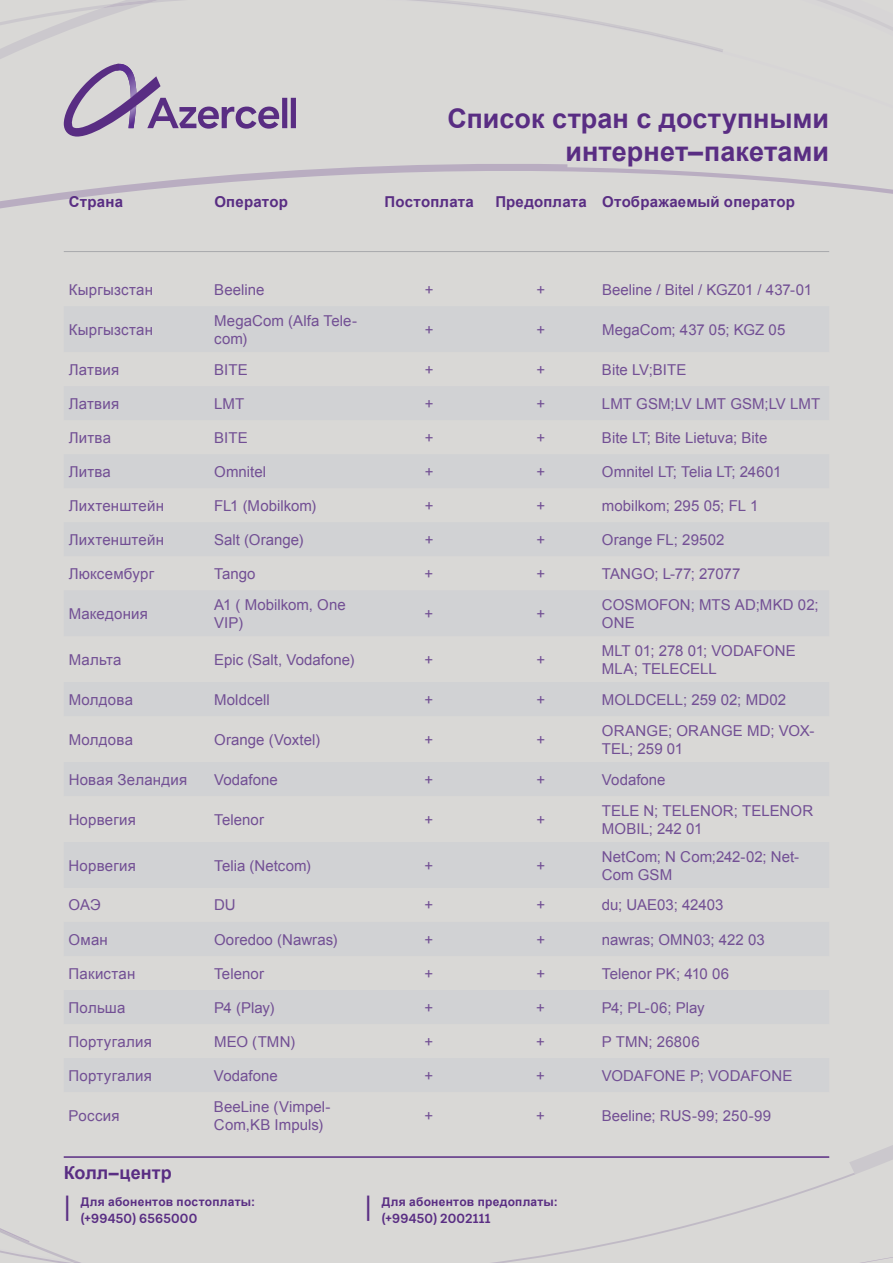
<style>
.page{position:relative;width:893px;height:1263px;background:#d9d8d6}
.page>*{position:absolute;margin:0;border:0;box-sizing:border-box;transform-origin:0 0}
.t1{font:700 27px/32.4px "Arial";color:#592d83;text-align:right}
.t2{font:27px "Arial";color:#592d83}
.t3{font:700 18px "Arial";letter-spacing:.005em;color:#592d83}
.t4{font:15px/18px "Arial";letter-spacing:.005em;color:#724f94}
.t5{font:700 15px "Arial";letter-spacing:.01em;color:#592d83}
.t6{font:600 13.5px "Lota Grotesque";letter-spacing:.02em;color:#592d83}
.t7{font:700 12px "Arial";letter-spacing:.02em;color:#592d83}
</style>
<div class="page">
<svg style="left:0;top:11px;width:64px;height:48px"></svg>
<svg style="left:64px;top:0;width:829px;height:200px"></svg>
<svg style="left:0;top:1145px;width:893px;height:118px"></svg>
<hr style="left:64px;top:251px;width:765px;height:1px;background:#a8a9ad">
<h1 class="t1" style="left:448px;top:103px;width:383px">Список стран с доступными интернет–пакетами</h1>
<p class="t5" style="left:69px;top:192px;width:56px">Страна</p>
<p class="t5" style="left:214px;top:192px;width:75px">Оператор</p>
<p class="t5" style="left:385px;top:192px;width:91px">Постоплата</p>
<p class="t5" style="left:495px;top:192px;width:301px">Предоплата Отображаемый оператор</p>
<p class="t4" style="left:69px;top:280px;width:86px">Кыргызстан</p>
<p class="t4" style="left:214px;top:280px;width:52px">Beeline</p>
<p class="t4" style="left:425px;top:280px;width:10px">+</p>
<p class="t4" style="left:537px;top:280px;width:10px">+</p>
<p class="t4" style="left:602px;top:280px;width:212px">Beeline / Bitel / KGZ01 / 437-01</p>
<p class="t4" style="left:69px;top:320px;width:86px">Кыргызстан</p>
<p class="t4" style="left:214px;top:311px;width:144px">MegaCom (Alfa Tele&shy;com)</p>
<p class="t4" style="left:425px;top:320px;width:10px">+</p>
<p class="t4" style="left:537px;top:320px;width:10px">+</p>
<p class="t4" style="left:602px;top:320px;width:185px">MegaCom; 437 05; KGZ 05</p>
<p class="t4" style="left:69px;top:360px;width:52px">Латвия</p>
<p class="t4" style="left:214px;top:360px;width:35px">BITE</p>
<p class="t4" style="left:425px;top:360px;width:10px">+</p>
<p class="t4" style="left:537px;top:360px;width:10px">+</p>
<p class="t4" style="left:602px;top:360px;width:86px">Bite LV;BITE</p>
<p class="t4" style="left:69px;top:394px;width:52px">Латвия</p>
<p class="t4" style="left:214px;top:394px;width:32px">LMT</p>
<p class="t4" style="left:425px;top:394px;width:10px">+</p>
<p class="t4" style="left:537px;top:394px;width:10px">+</p>
<p class="t4" style="left:602px;top:394px;width:220px">LMT GSM;LV LMT GSM;LV LMT</p>
<p class="t4" style="left:69px;top:428px;width:44px">Литва</p>
<p class="t4" style="left:214px;top:428px;width:35px">BITE</p>
<p class="t4" style="left:425px;top:428px;width:10px">+</p>
<p class="t4" style="left:537px;top:428px;width:10px">+</p>
<p class="t4" style="left:602px;top:428px;width:167px">Bite LT; Bite Lietuva; Bite</p>
<p class="t4" style="left:69px;top:462px;width:44px">Литва</p>
<p class="t4" style="left:214px;top:462px;width:53px">Omnitel</p>
<p class="t4" style="left:425px;top:462px;width:10px">+</p>
<p class="t4" style="left:536px;top:462px;width:10px">+</p>
<p class="t4" style="left:602px;top:462px;width:181px">Omnitel LT; Telia LT; 24601</p>
<p class="t4" style="left:69px;top:497px;width:97px">Лихтенштейн</p>
<p class="t4" style="left:214px;top:497px;width:103px">FL1 (Mobilkom)</p>
<p class="t4" style="left:425px;top:497px;width:10px">+</p>
<p class="t4" style="left:536px;top:497px;width:10px">+</p>
<p class="t4" style="left:602px;top:497px;width:158px">mobilkom; 295 05; FL 1</p>
<p class="t4" style="left:69px;top:531px;width:97px">Лихтенштейн</p>
<p class="t4" style="left:214px;top:531px;width:91px">Salt (Orange)</p>
<p class="t4" style="left:425px;top:531px;width:10px">+</p>
<p class="t4" style="left:536px;top:531px;width:10px">+</p>
<p class="t4" style="left:602px;top:531px;width:124px">Orange FL; 29502</p>
<p class="t4" style="left:69px;top:565px;width:87px">Люксембург</p>
<p class="t4" style="left:214px;top:565px;width:43px">Tango</p>
<p class="t4" style="left:425px;top:565px;width:10px">+</p>
<p class="t4" style="left:536px;top:565px;width:10px">+</p>
<p class="t4" style="left:602px;top:565px;width:140px">TANGO; L-77; 27077</p>
<p class="t4" style="left:69px;top:605px;width:81px">Македония</p>
<p class="t4" style="left:214px;top:596px;width:133px">A1 ( Mobilkom, One<br>VIP)</p>
<p class="t4" style="left:425px;top:605px;width:10px">+</p>
<p class="t4" style="left:536px;top:605px;width:10px">+</p>
<p class="t4" style="left:602px;top:596px;width:218px">COSMOFON; MTS AD;MKD 02;<br>ONE</p>
<p class="t4" style="left:69px;top:650px;width:54px">Мальта</p>
<p class="t4" style="left:214px;top:650px;width:142px">Epic (Salt, Vodafone)</p>
<p class="t4" style="left:425px;top:650px;width:10px">+</p>
<p class="t4" style="left:536px;top:650px;width:10px">+</p>
<p class="t4" style="left:602px;top:641px;width:195px">MLT 01; 278 01; VODAFONE<br>MLA; TELECELL</p>
<p class="t4" style="left:69px;top:690px;width:66px">Молдова</p>
<p class="t4" style="left:214px;top:690px;width:57px">Moldcell</p>
<p class="t4" style="left:425px;top:690px;width:10px">+</p>
<p class="t4" style="left:536px;top:690px;width:10px">+</p>
<p class="t4" style="left:602px;top:690px;width:186px">MOLDCELL; 259 02; MD02</p>
<p class="t4" style="left:69px;top:730px;width:66px">Молдова</p>
<p class="t4" style="left:214px;top:730px;width:108px">Orange (Voxtel)</p>
<p class="t4" style="left:425px;top:730px;width:10px">+</p>
<p class="t4" style="left:536px;top:730px;width:10px">+</p>
<p class="t4" style="left:602px;top:721px;width:214px">ORANGE; ORANGE MD; VOX-<br>TEL; 259 01</p>
<p class="t4" style="left:69px;top:770px;width:120px">Новая Зеландия</p>
<p class="t4" style="left:214px;top:770px;width:65px">Vodafone</p>
<p class="t4" style="left:425px;top:770px;width:10px">+</p>
<p class="t4" style="left:536px;top:770px;width:10px">+</p>
<p class="t4" style="left:602px;top:770px;width:65px">Vodafone</p>
<p class="t4" style="left:69px;top:810px;width:69px">Норвегия</p>
<p class="t4" style="left:214px;top:810px;width:51px">Telenor</p>
<p class="t4" style="left:425px;top:810px;width:10px">+</p>
<p class="t4" style="left:536px;top:810px;width:10px">+</p>
<p class="t4" style="left:602px;top:801px;width:213px">TELE N; TELENOR; TELENOR<br>MOBIL; 242 01</p>
<p class="t4" style="left:69px;top:856px;width:69px">Норвегия</p>
<p class="t4" style="left:214px;top:856px;width:98px">Telia (Netcom)</p>
<p class="t4" style="left:425px;top:856px;width:10px">+</p>
<p class="t4" style="left:536px;top:856px;width:10px">+</p>
<p class="t4" style="left:602px;top:847px;width:199px">NetCom; N Com;242-02; Net-<br>Com GSM</p>
<p class="t4" style="left:69px;top:896px;width:34px">ОАЭ</p>
<p class="t4" style="left:214px;top:896px;width:23px">DU</p>
<p class="t4" style="left:425px;top:896px;width:10px">+</p>
<p class="t4" style="left:536px;top:896px;width:10px">+</p>
<p class="t4" style="left:602px;top:896px;width:123px">du; UAE03; 42403</p>
<p class="t4" style="left:69px;top:930px;width:41px">Оман</p>
<p class="t4" style="left:214px;top:930px;width:125px">Ooredoo (Nawras)</p>
<p class="t4" style="left:424px;top:930px;width:10px">+</p>
<p class="t4" style="left:536px;top:930px;width:10px">+</p>
<p class="t4" style="left:602px;top:930px;width:165px">nawras; OMN03; 422 03</p>
<p class="t4" style="left:69px;top:964px;width:68px">Пакистан</p>
<p class="t4" style="left:214px;top:964px;width:51px">Telenor</p>
<p class="t4" style="left:424px;top:964px;width:10px">+</p>
<p class="t4" style="left:536px;top:964px;width:10px">+</p>
<p class="t4" style="left:602px;top:964px;width:129px">Telenor PK; 410 06</p>
<p class="t4" style="left:69px;top:998px;width:58px">Польша</p>
<p class="t4" style="left:214px;top:998px;width:62px">P4 (Play)</p>
<p class="t4" style="left:424px;top:998px;width:10px">+</p>
<p class="t4" style="left:536px;top:998px;width:10px">+</p>
<p class="t4" style="left:602px;top:998px;width:104px">P4; PL-06; Play</p>
<p class="t4" style="left:69px;top:1032px;width:85px">Португалия</p>
<p class="t4" style="left:214px;top:1032px;width:83px">MEO (TMN)</p>
<p class="t4" style="left:424px;top:1032px;width:10px">+</p>
<p class="t4" style="left:536px;top:1032px;width:10px">+</p>
<p class="t4" style="left:602px;top:1032px;width:99px">P TMN; 26806</p>
<p class="t4" style="left:69px;top:1066px;width:85px">Португалия</p>
<p class="t4" style="left:214px;top:1066px;width:65px">Vodafone</p>
<p class="t4" style="left:424px;top:1066px;width:10px">+</p>
<p class="t4" style="left:536px;top:1066px;width:10px">+</p>
<p class="t4" style="left:602px;top:1066px;width:192px">VODAFONE P; VODAFONE</p>
<p class="t4" style="left:69px;top:1106px;width:53px">Россия</p>
<p class="t4" style="left:214px;top:1097px;width:118px">BeeLine (Vimpel-<br>Com,KB Impuls)</p>
<p class="t4" style="left:424px;top:1106px;width:10px">+</p>
<p class="t4" style="left:536px;top:1106px;width:10px">+</p>
<p class="t4" style="left:602px;top:1106px;width:171px">Beeline; RUS-99; 250-99</p>
<p class="t3" style="left:64px;top:1161px;width:109px">Колл–центр</p>
<p class="t7" style="left:81px;top:1194px;width:176px">Для абонентов постоплаты:</p>
<p class="t6" style="left:81px;top:1211px;width:118px">(+99450) 6565000</p>
<h1 class="t2" style="left:64px;top:1188px;width:9px">|</h1>
<h1 class="t2" style="left:365px;top:1188px;width:9px">|</h1>
<p class="t7" style="left:382px;top:1194px;width:178px">Для абонентов предоплаты:</p>
<p class="t6" style="left:382px;top:1211px;width:110px">(+99450) 2002111</p>
</div>
